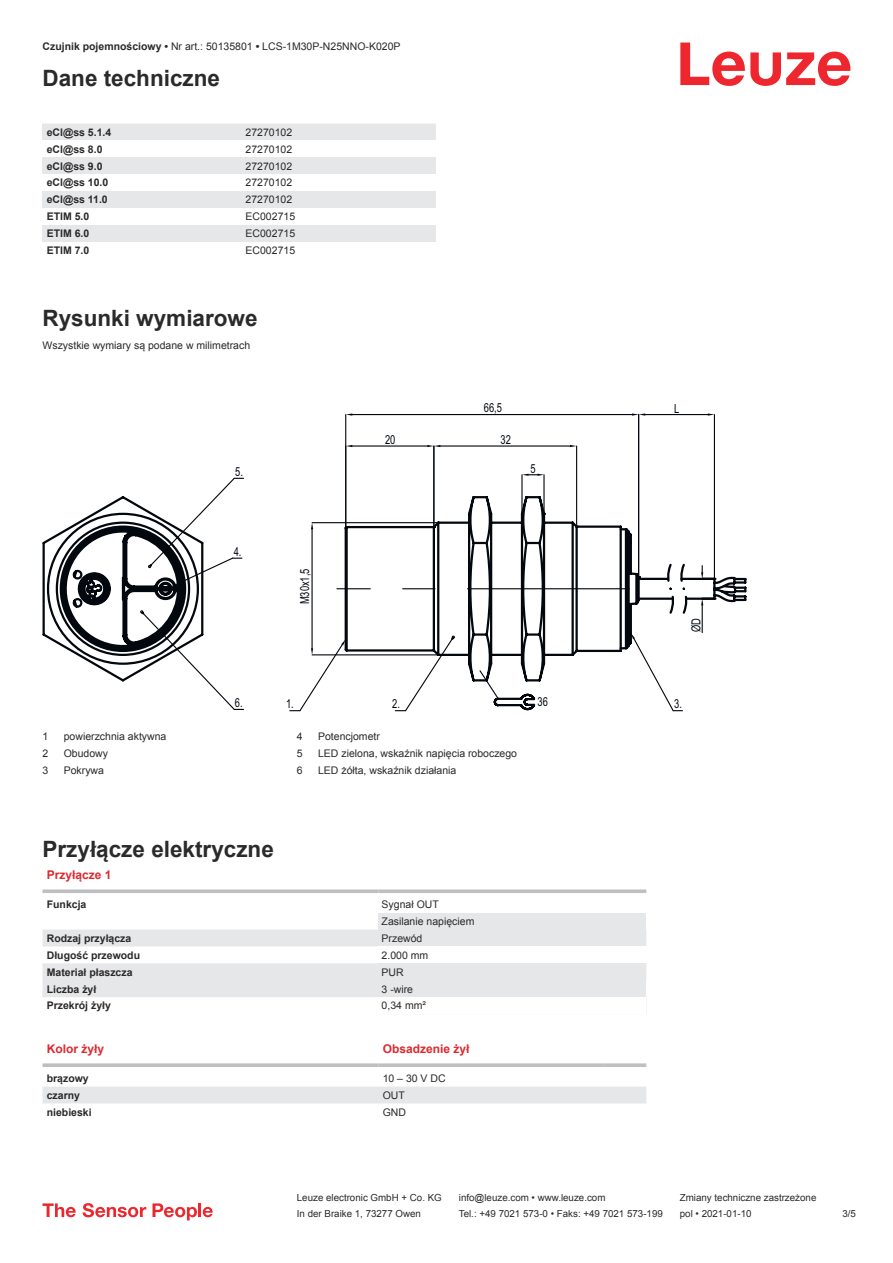
<style>
.page{position:relative;width:893px;height:1263px;background:#fff}
.page>*{position:absolute;margin:0;border:0;box-sizing:border-box;transform-origin:0 0}
.t1{font:700 22.5px "Arial";color:#2b292a}
.t2{font:12.45px "Arial";color:#03080e;scale:.75 1}
.t3{font:700 12px "Arial";color:#db2a30}
.t4{font:10.5px/17px "Arial";color:#2b292a}
.t5{font:700 10.5px "Arial";color:#2b292a}
.t6{font:9.75px "Arial";color:#2b292a}
.s1{font-weight:700}
</style>
<div class="page">
<svg style="left:680px;top:43px;width:170px;height:43px"></svg>
<svg style="left:43px;top:123px;width:392px;height:1px"></svg>
<div style="left:43px;top:124px;width:199px;height:16px;background:#e6e7e9"></div>
<div style="left:242px;top:124px;width:194px;height:16px;background:#e6e7e9"></div>
<div style="left:43px;top:157px;width:199px;height:17px;background:#e6e7e9"></div>
<div style="left:242px;top:157px;width:194px;height:17px;background:#e6e7e9"></div>
<div style="left:43px;top:191px;width:199px;height:17px;background:#e6e7e9"></div>
<div style="left:242px;top:191px;width:194px;height:17px;background:#e6e7e9"></div>
<div style="left:43px;top:225px;width:199px;height:17px;background:#e6e7e9"></div>
<div style="left:242px;top:225px;width:194px;height:17px;background:#e6e7e9"></div>
<svg style="left:43px;top:929px;width:335px;height:68px;fill:#e6e7e9"></svg>
<svg style="left:43px;top:889px;width:335px;height:4px"></svg>
<svg style="left:378px;top:889px;width:268px;height:4px"></svg>
<div style="left:378px;top:913px;width:268px;height:16px;background:#e6e7e9"></div>
<div style="left:378px;top:929px;width:268px;height:17px;background:#e6e7e9"></div>
<div style="left:378px;top:963px;width:268px;height:17px;background:#e6e7e9"></div>
<div style="left:378px;top:980px;width:268px;height:17px;background:#e6e7e9"></div>
<svg style="left:43px;top:1103px;width:603px;height:1px"></svg>
<div style="left:43px;top:1086px;width:603px;height:17px;background:#e6e7e9"></div>
<svg style="left:43px;top:1063px;width:335px;height:4px"></svg>
<svg style="left:378px;top:1063px;width:226px;height:4px"></svg>
<svg style="left:604px;top:1063px;width:42px;height:4px"></svg>
<svg style="left:43px;top:1203px;width:33px;height:14px"></svg>
<svg style="left:83px;top:1203px;width:63px;height:14px"></svg>
<svg style="left:153px;top:1203px;width:44px;height:17px"></svg>
<hr style="left:198px;top:1203px;width:3px;height:14px;background:#ed272d">
<svg style="left:203px;top:1207px;width:10px;height:10px"></svg>
<svg style="left:487px;top:683px;width:5px;height:7px"></svg>
<svg style="left:492px;top:526px;width:254px;height:186px"></svg>
<svg style="left:343px;top:494px;width:298px;height:189px"></svg>
<hr style="left:312px;top:522px;width:126px;height:1px;background:#03080e">
<hr style="left:312px;top:654px;width:126px;height:1px;background:#03080e">
<hr style="left:311px;top:529px;width:2px;height:119px;background:#03080e">
<svg style="left:311px;top:523px;width:2px;height:6px"></svg>
<hr style="left:352px;top:445px;width:75px;height:2px;background:#03080e">
<svg style="left:346px;top:445px;width:6px;height:2px"></svg>
<hr style="left:433px;top:446px;width:1px;height:81px;background:#03080e">
<hr style="left:576px;top:446px;width:1px;height:80px;background:#03080e">
<hr style="left:440px;top:445px;width:130px;height:2px;background:#03080e">
<svg style="left:427px;top:445px;width:13px;height:2px"></svg>
<svg style="left:570px;top:445px;width:7px;height:2px"></svg>
<hr style="left:345px;top:415px;width:1px;height:113px;background:#03080e">
<hr style="left:352px;top:414px;width:280px;height:1px;background:#03080e">
<svg style="left:346px;top:413px;width:6px;height:3px"></svg>
<hr style="left:521px;top:475px;width:2px;height:39px;background:#03080e">
<hr style="left:543px;top:475px;width:2px;height:39px;background:#03080e">
<svg style="left:522px;top:474px;width:22px;height:2px"></svg>
<hr style="left:638px;top:415px;width:1px;height:162px;background:#03080e">
<hr style="left:714px;top:415px;width:1px;height:180px;background:#03080e">
<hr style="left:645px;top:414px;width:63px;height:1px;background:#03080e">
<svg style="left:632px;top:413px;width:13px;height:3px"></svg>
<svg style="left:708px;top:413px;width:6px;height:3px"></svg>
<svg style="left:667px;top:562px;width:20px;height:54px"></svg>
<svg style="left:337px;top:588px;width:292px;height:1px"></svg>
<svg style="left:434px;top:521px;width:5px;height:7px"></svg>
<svg style="left:701px;top:566px;width:13px;height:14px"></svg>
<svg style="left:701px;top:594px;width:14px;height:39px"></svg>
<svg style="left:290px;top:639px;width:56px;height:73px"></svg>
<svg style="left:395px;top:633px;width:62px;height:79px"></svg>
<svg style="left:631px;top:633px;width:51px;height:79px"></svg>
<svg style="left:43px;top:477px;width:201px;height:233px"></svg>
<p class="t4" style="left:43px;top:39px;width:360px"><span class="s1">Czujnik pojemnościowy •</span> Nr art.: 50135801 <span class="s1">•</span> LCS-1M30P-N25NNO-K020P</p>
<h1 class="t1" style="left:43px;top:70px;width:179px">Dane techniczne</h1>
<p class="t5" style="left:47px;top:125px;width:66px">eCl@ss 5.1.4</p>
<p class="t4" style="left:246px;top:125px;width:48px">27270102</p>
<p class="t5" style="left:47px;top:142px;width:57px">eCl@ss 8.0</p>
<p class="t4" style="left:246px;top:141px;width:48px">27270102</p>
<p class="t5" style="left:47px;top:158px;width:57px">eCl@ss 9.0</p>
<p class="t4" style="left:246px;top:158px;width:48px">27270102</p>
<p class="t5" style="left:47px;top:175px;width:63px">eCl@ss 10.0</p>
<p class="t4" style="left:246px;top:175px;width:48px">27270102</p>
<p class="t5" style="left:47px;top:192px;width:63px">eCl@ss 11.0</p>
<p class="t4" style="left:246px;top:192px;width:48px">27270102</p>
<p class="t5" style="left:47px;top:209px;width:44px">ETIM 5.0</p>
<p class="t4" style="left:246px;top:209px;width:51px">EC002715</p>
<p class="t5" style="left:47px;top:226px;width:44px">ETIM 6.0</p>
<p class="t4" style="left:246px;top:226px;width:51px">EC002715</p>
<p class="t5" style="left:47px;top:243px;width:44px">ETIM 7.0</p>
<p class="t4" style="left:246px;top:243px;width:51px">EC002715</p>
<h1 class="t1" style="left:43px;top:302px;width:217px">Rysunki wymiarowe</h1>
<p class="t4" style="left:43px;top:337px;width:209px">Wszystkie wymiary są podane w milimetrach</p>
<p class="t2" style="left:235px;top:467px;width:12px">5.</p>
<p class="t2" style="left:484px;top:402px;width:26px">66,5</p>
<p class="t2" style="left:385px;top:435px;width:15px">20</p>
<p class="t2" style="left:500px;top:435px;width:15px">32</p>
<p class="t2" style="left:531px;top:464px;width:8px">5</p>
<p class="t2" style="left:674px;top:404px;width:8px">L</p>
<p class="t2" style="left:234px;top:547px;width:12px">4.</p>
<p class="t2" style="left:300px;top:604px;width:49px;rotate:-90deg">M30x1,5</p>
<p class="t2" style="left:691px;top:632px;width:20px;rotate:-90deg">ØD</p>
<p class="t4" style="left:43px;top:728px;width:7px">1</p>
<p class="t4" style="left:64px;top:728px;width:104px">powierzchnia aktywna</p>
<p class="t4" style="left:43px;top:745px;width:7px">2</p>
<p class="t4" style="left:64px;top:745px;width:46px">Obudowy</p>
<p class="t4" style="left:43px;top:762px;width:7px">3</p>
<p class="t4" style="left:64px;top:762px;width:42px">Pokrywa</p>
<p class="t2" style="left:235px;top:698px;width:12px">6.</p>
<p class="t2" style="left:286px;top:699px;width:12px">1.</p>
<p class="t2" style="left:392px;top:699px;width:12px">2.</p>
<p class="t2" style="left:537px;top:696px;width:15px">36</p>
<p class="t2" style="left:674px;top:699px;width:12px">3.</p>
<p class="t4" style="left:297px;top:727px;width:7px">4</p>
<p class="t4" style="left:318px;top:727px;width:63px">Potencjometr</p>
<p class="t4" style="left:297px;top:745px;width:7px">5</p>
<p class="t4" style="left:318px;top:744px;width:200px">LED zielona, wskaźnik napięcia roboczego</p>
<p class="t4" style="left:297px;top:762px;width:7px">6</p>
<p class="t4" style="left:318px;top:761px;width:140px">LED żółta, wskaźnik działania</p>
<h1 class="t1" style="left:43px;top:833px;width:233px">Przyłącze elektryczne</h1>
<p class="t3" style="left:47px;top:866px;width:66px">Przyłącze 1</p>
<p class="t5" style="left:47px;top:900px;width:41px">Funkcja</p>
<p class="t4" style="left:382px;top:896px;width:94px">Sygnał OUT<br>Zasilanie napięciem</p>
<p class="t5" style="left:47px;top:931px;width:86px">Rodzaj przyłącza</p>
<p class="t4" style="left:382px;top:930px;width:42px">Przewód</p>
<p class="t5" style="left:47px;top:947px;width:95px">Długość przewodu</p>
<p class="t4" style="left:382px;top:947px;width:48px">2.000 mm</p>
<p class="t5" style="left:47px;top:964px;width:87px">Materiał płaszcza</p>
<p class="t4" style="left:382px;top:964px;width:24px">PUR</p>
<p class="t5" style="left:47px;top:981px;width:51px">Liczba żył</p>
<p class="t4" style="left:382px;top:981px;width:33px">3 -wire</p>
<p class="t5" style="left:47px;top:998px;width:66px">Przekrój żyły</p>
<p class="t4" style="left:382px;top:997px;width:46px">0,34 mm²</p>
<p class="t3" style="left:47px;top:1040px;width:59px">Kolor żyły</p>
<p class="t3" style="left:383px;top:1040px;width:88px">Obsadzenie żył</p>
<p class="t5" style="left:47px;top:1071px;width:44px">brązowy</p>
<p class="t4" style="left:383px;top:1071px;width:65px">10 – 30 V DC</p>
<p class="t5" style="left:47px;top:1091px;width:35px">czarny</p>
<p class="t4" style="left:383px;top:1087px;width:24px">OUT</p>
<p class="t5" style="left:47px;top:1108px;width:46px">niebieski</p>
<p class="t4" style="left:383px;top:1103px;width:25px">GND</p>
<p class="t6" style="left:297px;top:1191px;width:146px">Leuze electronic GmbH + Co. KG</p>
<p class="t6" style="left:459px;top:1191px;width:148px">info@leuze.com • www.leuze.com</p>
<p class="t6" style="left:680px;top:1191px;width:138px">Zmiany techniczne zastrzeżone</p>
<p class="t6" style="left:297px;top:1210px;width:126px">In der Braike 1, 73277 Owen</p>
<p class="t6" style="left:459px;top:1207px;width:205px">Tel.: +49 7021 573-0 • Faks: +49 7021 573-199</p>
<p class="t6" style="left:680px;top:1207px;width:73px">pol • 2021-01-10</p>
<p class="t6" style="left:842px;top:1210px;width:15px">3 /5</p>
</div>
